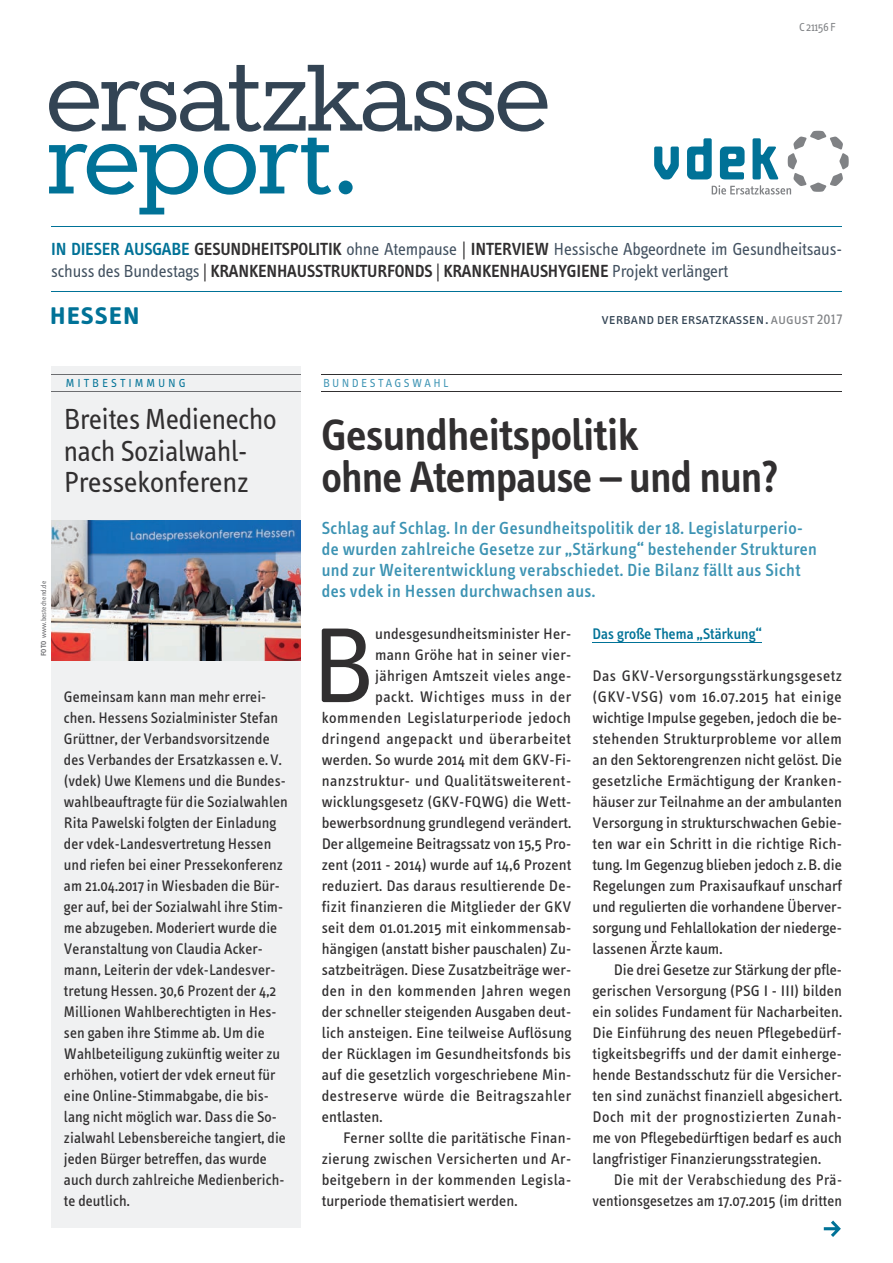
<style>
.page{position:relative;width:893px;height:1263px;background:#fff}
.page>*{position:absolute;margin:0;border:0;box-sizing:border-box;transform-origin:0 0}
.t1{font:109.8px "Info Text";color:#312f30}
.t2{font:600 45px/42px "Info Text";letter-spacing:-.015em;color:#312f30}
.t3{font:33px "Info Text Semi Bold Caps";color:#007297}
.t4{font:30px/31.5px "Info Text";color:#312f30}
.t5{font:500 18px/21px "Info Text";letter-spacing:.02em;color:#3c93b3}
.t6{font:18px "Info Text";letter-spacing:-.01em;color:#425160}
.t7{font:18px "Info Text Semi Bold Caps";letter-spacing:-.01em;color:#312f30}
.t8{font:15.75px/21px "Info Text";letter-spacing:.005em;color:#312f30;text-align:justify}
.t9{font:15.75px "Info Text";letter-spacing:.035em;color:#312f30}
.t10{font:15.75px "Info Text";letter-spacing:.03em;color:#312f30}
.t11{font:15.75px "Info Text";letter-spacing:.025em;color:#312f30}
.t12{font:15.75px "Info Text Normal Caps";color:#334454}
.t13{font:15.75px "Info Text";letter-spacing:.04em;color:#312f30}
.t14{font:500 15.75px "Info Text";color:#007297}
.t15{font:12px "Info Text";letter-spacing:.2em;color:#3c93b3}
.t16{font:12px "Info Text";color:#007297}
.t17{font:12px "Info Text";color:#808285}
.t18{font:7.5px "Info Text";color:#6c6d70}
.s1{font-family:"Info Text Semi Bold Caps";color:#007297}
.s2{font-family:"Info Text Semi Bold Caps";color:#312f30}
.s3{color:#312f30}
.s4{font-family:"Info Text";color:#425160}
.s5{font-family:"Info Text"}
.s6{color:#808285}
.s7{font-weight:600}
</style>
<div class="page">
<svg style="left:654px;top:147px;width:25px;height:32px"></svg>
<svg style="left:687px;top:131px;width:162px;height:64px"></svg>
<hr style="left:51px;top:291px;width:791px;height:1px;background:#007297">
<hr style="left:51px;top:226px;width:791px;height:1px;background:#007297">
<svg style="left:49px;top:65px;width:499px;height:67px"></svg>
<svg style="left:49px;top:138px;width:304px;height:76px"></svg>
<hr style="left:322px;top:374px;width:520px;height:1px;background:#312f30">
<hr style="left:322px;top:391px;width:520px;height:1px;background:#312f30">
<hr style="left:592px;top:642px;width:170px;height:1px;background:#007297">
<svg style="left:824px;top:1220px;width:17px;height:17px"></svg>
<div style="left:51px;top:366px;width:249px;height:861px;background:#f0f1f2"></div>
<hr style="left:51px;top:374px;width:249px;height:1px;background:#6c6d70">
<hr style="left:51px;top:391px;width:249px;height:1px;background:#6c6d70">
<img style="left:51px;top:521px;width:249px;height:139px">
<p class="t17" style="left:799px;top:20px;width:38px">C 21156 F</p>
<p class="t6" style="left:51px;top:239px;width:792px"><span class="s1">IN DIESER AUSGABE</span> <span class="s2">GESUNDHEITSPOLITIK</span> ohne Atempause <span class="s3">|</span> <span class="s2">INTERVIEW</span> Hessische Abgeordnete im Gesundheitsaus-</p>
<p class="t7" style="left:51px;top:260px;width:679px"><span class="s4">schuss des Bundestags</span> <span class="s5">|</span> KRANKENHAUSSTRUKTURFONDS <span class="s5">|</span> KRANKENHAUSHYGIENE <span class="s4">Projekt verlängert</span></p>
<h3 class="t3" style="left:49px;top:294px;width:93px">hessen</h3>
<p class="t12" style="left:601px;top:310px;width:243px">verband der ersatzkassen. <span class="s6">august 2017</span></p>
<p class="t16" style="left:66px;top:376px;width:121px">MITBESTIMMUNG</p>
<h3 class="t4" style="left:64px;top:404px;width:215px">Breites Medienecho nach Sozialwahl-<br>Pressekonferenz</h3>
<p class="t18" style="left:39px;top:656px;width:76px;rotate:-90deg"><span class="s7">FOTO</span> www.bestechend.de</p>
<p class="t8" style="left:64px;top:686px;width:225px;text-align:left">Gemeinsam kann man mehr errei&shy;chen. Hessens Sozialminister Stefan Grüttner, der Verbandsvorsitzende des Verbandes der Ersatzkassen e. V. (vdek) Uwe Klemens und die Bundes&shy;wahlbeauftragte für die Sozialwahlen Rita Pawelski folgten der Einladung der vdek-Landesvertretung Hessen und riefen bei einer Pressekonferenz am 21.04.2017 in Wiesbaden die Bür&shy;ger auf, bei der Sozialwahl ihre Stim&shy;me abzugeben. Moderiert wurde die Veranstaltung von Claudia Acker&shy;mann, Leiterin der vdek-Landesver&shy;tretung Hessen. 30,6 Prozent der 4,2<br>Millionen Wahlberechtigten in Hes&shy;sen gaben ihre Stimme ab. Um die Wahlbeteiligung zukünftig weiter zu erhöhen, votiert der vdek erneut für eine Online-Stimmabgabe, die bis&shy;lang nicht möglich war. Dass die So&shy;zialwahl Lebensbereiche tangiert, die jeden Bürger betreffen, das wurde auch durch zahlreiche Medienberich&shy;te deutlich.</p>
<p class="t15" style="left:323px;top:376px;width:127px">BUNDESTAGSWAHL</p>
<h2 class="t2" style="left:322px;top:414px;width:460px">Gesundheitspolitik<br>ohne Atempause – und nun?</h2>
<p class="t5" style="left:322px;top:518px;width:497px">Schlag auf Schlag. In der Gesundheitspolitik der 18. Legislaturperio&shy;de wurden zahlreiche Gesetze zur „Stärkung“ bestehender Strukturen und zur Weiterentwicklung verabschiedet. Die Bilanz fällt aus Sicht des vdek in Hessen durchwachsen aus.</p>
<h1 class="t1" style="left:311px;top:604px;width:65px">B</h1>
<p class="t8" style="left:375px;top:623px;width:198px">undesgesundheitsminister Her-</p>
<p class="t14" style="left:592px;top:625px;width:171px">Das große Thema „Stärkung“</p>
<p class="t8" style="left:592px;top:665px;width:251px">Das GKV-Versorgungsstärkungsgesetz (GKV-VSG) vom 16.07.2015 hat einige wichtige Impulse gegeben, jedoch die be&shy;stehenden Strukturprobleme vor allem an den Sektorengrenzen nicht gelöst. Die gesetzliche Ermächtigung der Kranken&shy;häuser zur Teilnahme an der ambulanten Versorgung in strukturschwachen Gebie&shy;ten war ein Schritt in die richtige Rich&shy;tung. Im Gegenzug blieben jedoch z.B. die Regelungen zum Praxisaufkauf unscharf und regulierten die vorhandene Überver&shy;sorgung und Fehlallokation der niederge&shy;lassenen Ärzte kaum.</p>
<p class="t8" style="left:592px;top:959px;width:251px;text-indent:21px">Die drei Gesetze zur Stärkung der pfle&shy;gerischen Versorgung (PSG I - III) bilden ein solides Fundament für Nacharbeiten.<br>Die Einführung des neuen Pflegebedürf&shy;tigkeitsbegriffs und der damit einherge&shy;hende Bestandsschutz für die Versicher&shy;ten sind zunächst finanziell abgesichert.<br>Doch mit der prognostizierten Zunah&shy;me von Pflegebedürftigen bedarf es auch langfristiger Finanzierungsstrategien.</p>
<p class="t8" style="left:592px;top:1169px;width:251px;text-align:right">Die mit der Verabschiedung des Prä&shy;ventionsgesetzes am 17.07.2015 (im dritten</p>
<p class="t8" style="left:375px;top:644px;width:198px">mann Gröhe hat in seiner vier-</p>
<p class="t8" style="left:375px;top:665px;width:198px">jährigen Amtszeit vieles ange-</p>
<p class="t13" style="left:375px;top:688px;width:198px">packt. Wichtiges muss in der</p>
<p class="t9" style="left:322px;top:709px;width:251px">kommenden Legislaturperiode jedoch</p>
<p class="t9" style="left:322px;top:730px;width:251px">dringend angepackt und überarbeitet</p>
<p class="t8" style="left:322px;top:749px;width:251px">werden. So wurde 2014 mit dem GKV-Fi-</p>
<p class="t11" style="left:322px;top:772px;width:251px">nanzstruktur- und Qualitätsweiterent-</p>
<p class="t8" style="left:322px;top:791px;width:251px">wicklungsgesetz (GKV-FQWG) die Wett-</p>
<p class="t8" style="left:322px;top:812px;width:251px">bewerbsordnung grundlegend verändert.</p>
<p class="t8" style="left:322px;top:833px;width:251px">Der allgemeine Beitragssatz von 15,5 Pro-</p>
<p class="t8" style="left:322px;top:854px;width:251px">zent (2011 - 2014) wurde auf 14,6 Prozent</p>
<p class="t8" style="left:322px;top:875px;width:251px">reduziert. Das daraus resultierende De-</p>
<p class="t8" style="left:322px;top:896px;width:251px">fizit finanzieren die Mitglieder der GKV</p>
<p class="t8" style="left:322px;top:917px;width:251px">seit dem 01.01.2015 mit einkommensab-</p>
<p class="t8" style="left:322px;top:938px;width:251px">hängigen (anstatt bisher pauschalen) Zu-</p>
<p class="t8" style="left:322px;top:959px;width:251px">satzbeiträgen. Diese Zusatzbeiträge wer-</p>
<p class="t10" style="left:322px;top:982px;width:251px">den in den kommenden Jahren wegen</p>
<p class="t8" style="left:322px;top:1001px;width:251px">der schneller steigenden Ausgaben deut-</p>
<p class="t8" style="left:322px;top:1022px;width:251px">lich ansteigen. Eine teilweise Auflösung</p>
<p class="t8" style="left:322px;top:1043px;width:251px">der Rücklagen im Gesundheitsfonds bis</p>
<p class="t8" style="left:322px;top:1064px;width:251px">auf die gesetzlich vorgeschriebene Min-</p>
<p class="t10" style="left:322px;top:1087px;width:251px">destreserve würde die Beitragszahler</p>
<p class="t8" style="left:322px;top:1106px;width:62px">entlasten.</p>
<p class="t8" style="left:343px;top:1127px;width:230px">Ferner sollte die paritätische Finan-</p>
<p class="t8" style="left:322px;top:1148px;width:251px">zierung zwischen Versicherten und Ar-</p>
<p class="t8" style="left:322px;top:1169px;width:251px">beitgebern in der kommenden Legisla-</p>
<p class="t8" style="left:322px;top:1190px;width:197px">turperiode thematisiert werden.</p>
</div>
